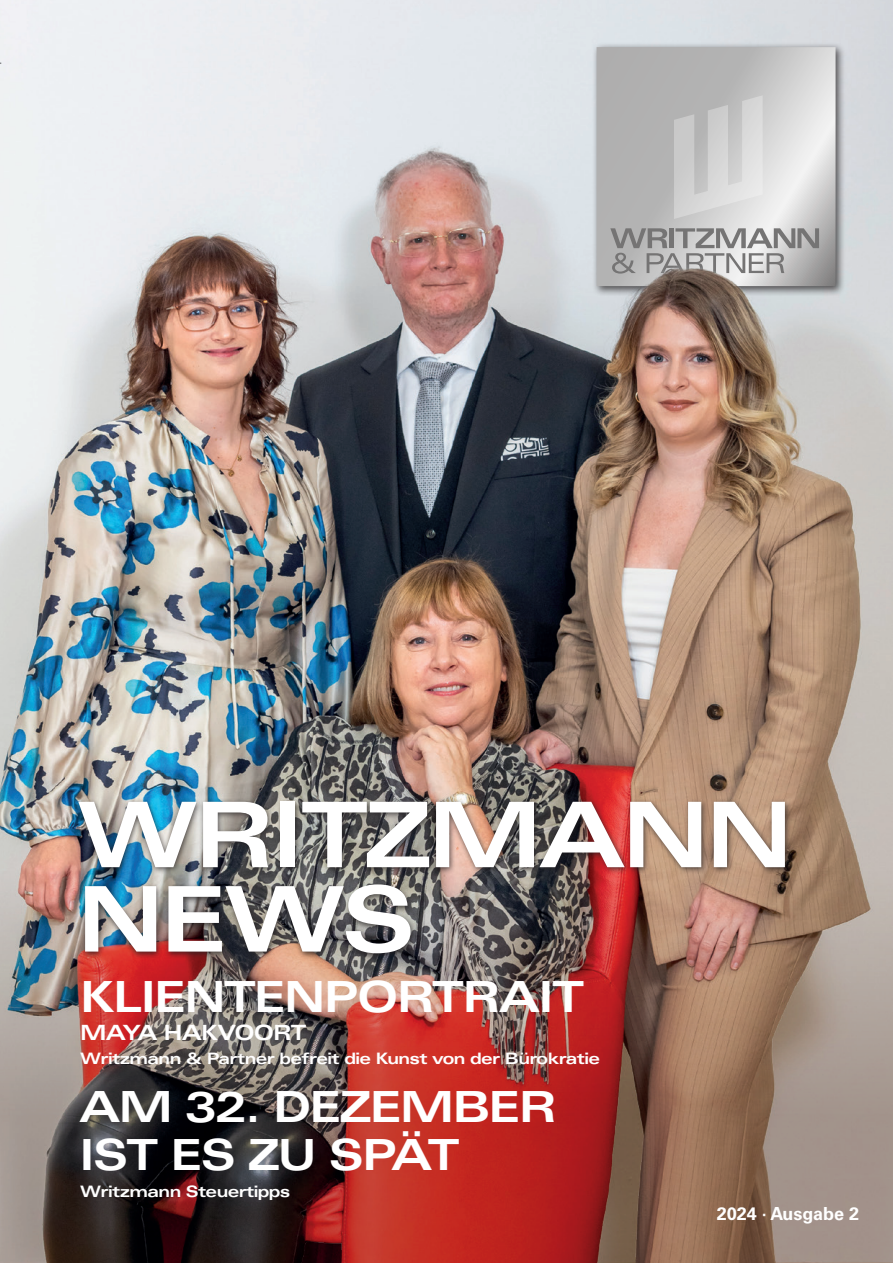
<style>
.page{position:relative;width:893px;height:1263px;background:#fff}
.page>*{position:absolute;margin:0;border:0;box-sizing:border-box;transform-origin:0 0}
.t1{font:700 expanded 90.6px/84.3px "Univers LT Std";letter-spacing:-.04em;color:#fff}
.t2{font:700 expanded 42.9px/48px "Univers LT Std";letter-spacing:-.04em;color:#fff}
.t3{font:700 expanded 21px "Univers LT Std";letter-spacing:-.04em;color:#fff}
.t4{font:700 18px "Univers LT Std";color:#fff}
.t5{font:700 expanded 15.75px "Univers LT Std";letter-spacing:-.04em;color:#fff}
</style>
<div class="page">
<img style="left:0;top:0;width:893px;height:872px">
<div style="left:592px;top:42px;width:254px;height:254px;background:#231f20;opacity:.75"></div>
<svg style="left:597px;top:47px;width:239px;height:239px;background:#c0bfbf"></svg>
<svg style="left:674px;top:95px;width:89px;height:124px;background:#cecece"></svg>
<svg style="left:610px;top:228px;width:209px;height:46px;background:#adadac"></svg>
<img style="left:0;top:872px;width:893px;height:391px">
<div style="left:74px;top:798px;width:718px;height:163px;background:#231f20;opacity:.75"></div>
<h1 class="t1" style="left:77px;top:792px;width:717px">WRITZMANN<br>NEWS</h1>
<h2 class="t2" style="left:80px;top:972px;width:505px">KLIENTENPORTRAIT</h2>
<h3 class="t3" style="left:80px;top:1020px;width:228px">MAYA HAKVOORT</h3>
<p class="t5" style="left:80px;top:1049px;width:521px">Writzmann &amp; Partner befreit die Kunst von der Bürokratie</p>
<h2 class="t2" style="left:79px;top:1082px;width:479px">AM 32. DEZEMBER<br>IST ES ZU SPÄT</h2>
<p class="t5" style="left:80px;top:1183px;width:212px">Writzmann Steuertipps</p>
<p class="t4" style="left:717px;top:1203px;width:144px">2024 · Ausgabe 2</p>
</div>
